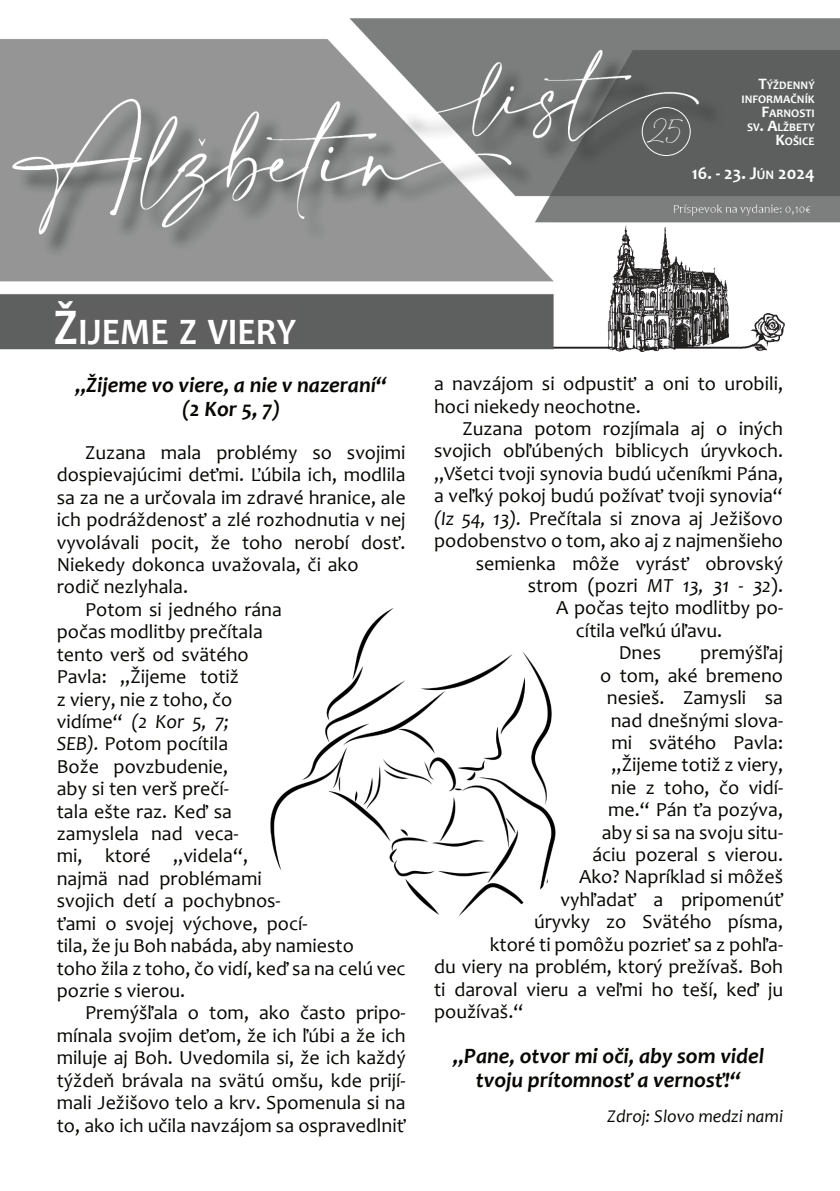
<style>
.page{position:relative;width:840px;height:1191px;background:#fff}
.page>*{position:absolute;margin:0;border:0;box-sizing:border-box;transform-origin:0 0}
.t1{font:700 37.6px "Candara";color:#fff;scale:.93 1}
.t2{font:italic 700 22px/24.4px "Candara";color:#080704;text-align:center}
.t3{font:20px/22.4px "Candara";color:#080704}
.t4{font:italic 20px "Candara";color:#080704}
.t5{font:italic 18px "Candara";color:#080704}
.t6{font:700 18px "Candara";color:#fff}
.t7{font:12px "Amalfi Coast";color:#fff}
.t8{font:700 11.6px/14px "Candara";color:#fff;text-align:right}
.s1{font-size:16px}
.s2{font-size:13px}
.s3{font-size:51.8px}
.s4{font-style:normal}
.s5{font-style:italic}
</style>
<div class="page">
<img style="left:0;top:18px;width:839px;height:887px">
<div style="left:641px;top:107px;width:49px;height:49px;border:1px solid #fff;border-radius:50%"></div>
<div style="left:55px;top:301px;width:241px;height:43px;background:#615f5e"></div>
<div style="left:648px;top:120px;width:35px;height:16px;background:#615f5e"></div>
<img style="left:239px;top:575px;width:361px;height:360px;border-radius:50%">
<p class="t7" style="left:649px;top:124px;width:34px">25</p>
<p class="t8" style="left:741px;top:79px;width:75px"><span class="s1">T</span>ÝŽDENNÝ<br>INFORMAČNÍK<br><span class="s1">F</span>ARNOSTI<br>SV<span class="s1">. A</span>LŽBETY<br><span class="s1">K</span>OŠICE</p>
<p class="t6" style="left:691px;top:166px;width:124px">16. - 23. J<span class="s2">ÚN</span> 2024</p>
<h1 class="t1" style="left:53px;top:316px;width:262px"><span class="s3">Ž</span>IJEME Z VIERY</h1>
<p class="t2" style="left:75px;top:374px;width:313px">„Žijeme vo viere, a nie v nazeraní“ (2 Kor 5, 7)</p>
<p class="t3" style="left:85px;top:443px;width:322px">Zuzana mala problémy so svojimi</p>
<p class="t3" style="left:57px;top:465px;width:350px">dospievajúcimi deťmi. Ľúbila ich, modlila</p>
<p class="t3" style="left:57px;top:488px;width:350px">sa za ne a určovala im zdravé hranice, ale</p>
<p class="t3" style="left:57px;top:510px;width:350px">ich podráždenosť a zlé rozhodnutia v nej</p>
<p class="t3" style="left:57px;top:533px;width:350px">vyvolávali pocit, že toho nerobí dosť.</p>
<p class="t3" style="left:57px;top:555px;width:303px">Niekedy dokonca uvažovala, či ako</p>
<p class="t3" style="left:57px;top:577px;width:133px">rodič nezlyhala.</p>
<p class="t3" style="left:85px;top:600px;width:198px">Potom si jedného rána</p>
<p class="t3" style="left:57px;top:622px;width:207px">počas modlitby prečítala</p>
<p class="t3" style="left:57px;top:645px;width:193px">tento verš od svätého</p>
<p class="t3" style="left:57px;top:667px;width:184px">Pavla: „Žijeme totiž</p>
<p class="t3" style="left:57px;top:690px;width:177px">z viery, nie z toho, čo</p>
<p class="t4" style="left:57px;top:713px;width:174px"><span class="s4">vidíme“</span> (2 Kor 5, 7;</p>
<p class="t3" style="left:57px;top:734px;width:173px"><span class="s5">SEB).</span> Potom pocítila</p>
<p class="t3" style="left:57px;top:757px;width:173px">Bože povzbudenie,</p>
<p class="t3" style="left:57px;top:779px;width:174px">aby si ten verš prečí-</p>
<p class="t3" style="left:57px;top:802px;width:177px">tala ešte raz. Keď sa</p>
<p class="t3" style="left:57px;top:824px;width:183px">zamyslela nad veca-</p>
<p class="t3" style="left:57px;top:846px;width:193px">mi, ktoré „videla“,</p>
<p class="t3" style="left:57px;top:869px;width:206px">najmä nad problémami</p>
<p class="t3" style="left:57px;top:891px;width:225px">svojich detí a pochybnos-</p>
<p class="t3" style="left:57px;top:914px;width:252px">ťami o svojej výchove, pocí-</p>
<p class="t3" style="left:57px;top:936px;width:298px">tila, že ju Boh nabáda, aby namiesto</p>
<p class="t3" style="left:57px;top:959px;width:350px">toho žila z toho, čo vidí, keď sa na celú vec</p>
<p class="t3" style="left:57px;top:981px;width:130px">pozrie s vierou.</p>
<p class="t3" style="left:85px;top:1003px;width:322px">Premýšľala o tom, ako často pripo-</p>
<p class="t3" style="left:57px;top:1026px;width:350px">mínala svojim deťom, že ich ľúbi a že ich</p>
<p class="t3" style="left:57px;top:1048px;width:350px">miluje aj Boh. Uvedomila si, že ich každý</p>
<p class="t3" style="left:57px;top:1071px;width:350px">týždeň brávala na svätú omšu, kde prijí-</p>
<p class="t3" style="left:57px;top:1093px;width:350px">mali Ježišovo telo a krv. Spomenula si na</p>
<p class="t3" style="left:57px;top:1115px;width:350px">to, ako ich učila navzájom sa ospravedlniť</p>
<p class="t3" style="left:434px;top:374px;width:350px">a navzájom si odpustiť a oni to urobili, hoci niekedy neochotne.</p>
<p class="t3" style="left:462px;top:419px;width:322px">Zuzana potom rozjímala aj o iných</p>
<p class="t3" style="left:434px;top:442px;width:350px">svojich obľúbených biblicych úryvkoch.</p>
<p class="t3" style="left:434px;top:464px;width:350px">„Všetci tvoji synovia budú učeníkmi Pána,</p>
<p class="t3" style="left:434px;top:486px;width:350px">a veľký pokoj budú požívať tvoji synovia“</p>
<p class="t3" style="left:434px;top:509px;width:350px"><span class="s5">(Iz 54, 13).</span> Prečítala si znova aj Ježišovo</p>
<p class="t3" style="left:434px;top:531px;width:350px">podobenstvo o tom, ako aj z najmenšieho</p>
<p class="t3" style="left:475px;top:554px;width:309px">semienka môže vyrásť obrovský</p>
<p class="t3" style="left:527px;top:576px;width:257px">strom (pozri <span class="s5">MT 13, 31 - 32</span>).</p>
<p class="t3" style="left:556px;top:598px;width:228px">A počas tejto modlitby po-</p>
<p class="t3" style="left:575px;top:621px;width:148px">cítila veľkú úľavu.</p>
<p class="t3" style="left:618px;top:643px;width:44px">Dnes</p>
<p class="t3" style="left:700px;top:643px;width:84px">premýšľaj</p>
<p class="t3" style="left:600px;top:666px;width:184px">o tom, aké bremeno</p>
<p class="t3" style="left:606px;top:688px;width:177px">nesieš. Zamysli sa</p>
<p class="t3" style="left:610px;top:711px;width:174px">nad dnešnými slova-</p>
<p class="t3" style="left:611px;top:733px;width:173px">mi svätého Pavla:</p>
<p class="t3" style="left:611px;top:755px;width:173px">„Žijeme totiž z viery,</p>
<p class="t3" style="left:610px;top:778px;width:173px">nie z toho, čo vidí-</p>
<p class="t3" style="left:607px;top:800px;width:176px">me.“ Pán ťa pozýva,</p>
<p class="t3" style="left:601px;top:823px;width:183px">aby si sa na svoju situ-</p>
<p class="t3" style="left:592px;top:845px;width:192px">áciu pozeral s vierou.</p>
<p class="t3" style="left:578px;top:867px;width:205px">Ako? Napríklad si môžeš</p>
<p class="t3" style="left:560px;top:890px;width:224px">vyhľadať a pripomenúť</p>
<p class="t3" style="left:534px;top:912px;width:250px">úryvky zo Svätého písma,</p>
<p class="t3" style="left:489px;top:935px;width:294px">ktoré ti pomôžu pozrieť sa z pohľa-</p>
<p class="t3" style="left:434px;top:957px;width:350px">du viery na problém, ktorý prežívaš. Boh</p>
<p class="t3" style="left:434px;top:980px;width:350px">ti daroval vieru a veľmi ho teší, keď ju</p>
<p class="t3" style="left:434px;top:1002px;width:91px">používaš.“</p>
<p class="t2" style="left:452px;top:1045px;width:313px">„Pane, otvor mi oči, aby som videl tvoju prítomnosť a vernosť!“</p>
<p class="t5" style="left:607px;top:1108px;width:177px">Zdroj: Slovo medzi nami</p>
</div>
